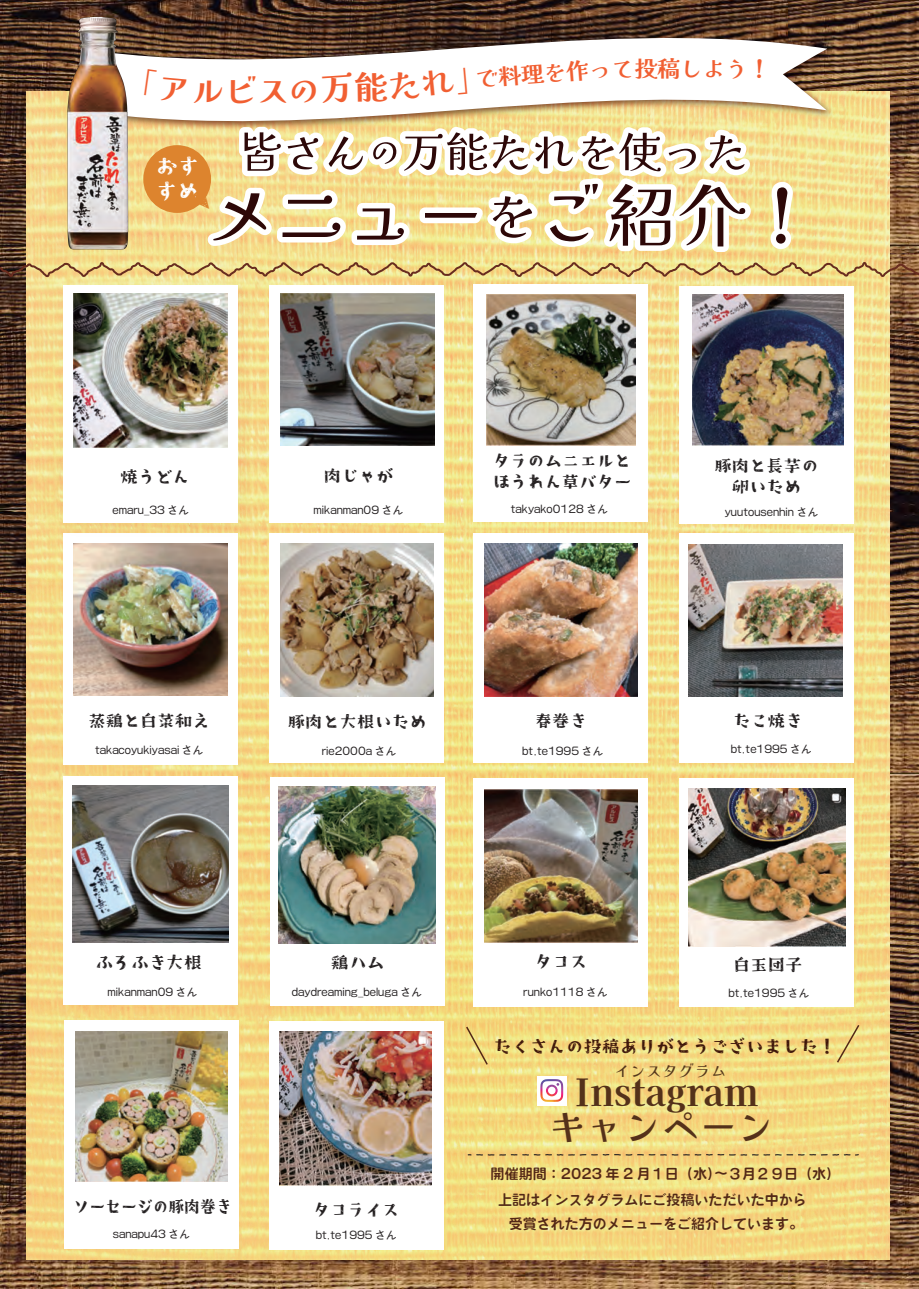
<style>
.page{position:relative;width:919px;height:1289px;background:#fff}
.page>*{position:absolute;margin:0;border:0;box-sizing:border-box;transform-origin:0 0}
.t1{font:700 37.65px/35.8px "Kaisei Opti";color:#54311a;text-align:center}
.t2{font:700 33.3px "Kaisei Opti";color:#f15f32}
.t3{font:700 22.65px "Kaisei Opti";color:#f15f32}
.t4{font:21.75px/24.8px "craftmincho";color:#fff}
.t5{font:18px "craftmincho";color:#3e160a}
.t6{font:17.85px "craftmincho";color:#231f20}
.t7{font:17.85px "craftmincho";color:#231f20;scale:.89 1}
.t8{font:17.25px/21.3px "craftmincho";color:#231f20}
.t9{font:16.05px "Kaisei Opti";color:#54371c}
.t10{font:13.95px "VDL V7 Maru Gothic Bold";color:#532817}
.t11{font:10.65px "VDL V7 Maru Gothic Medium";color:#231f20}
</style>
<div class="page">
<img style="left:0;top:0;width:918px;height:1288px">
<img style="left:27px;top:92px;width:862px;height:1167px">
<div style="left:270px;top:777px;width:174px;height:229px;background:#fff"></div>
<div style="left:473px;top:778px;width:175px;height:228px;background:#fff"></div>
<div style="left:679px;top:777px;width:174px;height:229px;background:#fff"></div>
<div style="left:64px;top:533px;width:174px;height:231px;background:#fff"></div>
<div style="left:64px;top:776px;width:174px;height:229px;background:#fff"></div>
<div style="left:473px;top:284px;width:174px;height:238px;background:#fff"></div>
<img style="left:44px;top:278px;width:220px;height:272px">
<div style="left:63px;top:285px;width:174px;height:238px;background:#fff"></div>
<img style="left:73px;top:293px;width:155px;height:154px">
<svg style="left:79px;top:12px;width:748px;height:135px"></svg>
<svg style="left:770px;top:182px;width:22px;height:67px"></svg>
<img style="left:64px;top:15px;width:67px;height:239px">
<div style="left:270px;top:285px;width:174px;height:238px;background:#fff"></div>
<img style="left:486px;top:294px;width:149px;height:151px">
<img style="left:280px;top:293px;width:154px;height:153px">
<div style="left:679px;top:286px;width:174px;height:237px;background:#fff"></div>
<img style="left:692px;top:294px;width:151px;height:152px">
<div style="left:270px;top:533px;width:174px;height:230px;background:#fff"></div>
<img style="left:280px;top:543px;width:153px;height:153px">
<img style="left:73px;top:543px;width:155px;height:152px">
<div style="left:473px;top:533px;width:174px;height:230px;background:#fff"></div>
<img style="left:484px;top:544px;width:153px;height:152px">
<div style="left:679px;top:533px;width:174px;height:230px;background:#fff"></div>
<img style="left:688px;top:544px;width:154px;height:152px">
<img style="left:72px;top:785px;width:157px;height:157px">
<img style="left:278px;top:786px;width:157px;height:157px">
<img style="left:484px;top:789px;width:153px;height:153px">
<div style="left:269px;top:1021px;width:174px;height:229px;background:#fff"></div>
<div style="left:64px;top:1020px;width:174px;height:229px;background:#fff"></div>
<svg style="left:0;top:260px;width:918px;height:18px;background:#d9be79"></svg>
<div style="left:537px;top:1075px;width:29px;height:30px;background:#fff"></div>
<svg style="left:540px;top:1079px;width:23px;height:22px"></svg>
<div style="left:143px;top:145px;width:68px;height:68px;background:#dd842e;border-radius:50%"></div>
<svg style="left:464px;top:1024px;width:25px;height:42px"></svg>
<svg style="left:835px;top:1023px;width:25px;height:41px"></svg>
<svg style="left:467px;top:1153px;width:392px;height:3px"></svg>
<img style="left:280px;top:1031px;width:151px;height:154px">
<img style="left:688px;top:788px;width:157px;height:158px">
<img style="left:76px;top:1031px;width:151px;height:150px">
<svg style="left:144px;top:68px;width:43px;height:34px"></svg>
<svg style="left:194px;top:80px;width:28px;height:23px"></svg>
<svg style="left:291px;top:68px;width:176px;height:36px"></svg>
<svg style="left:477px;top:59px;width:130px;height:28px"></svg>
<svg style="left:188px;top:127px;width:562px;height:125px"></svg>
<h3 class="t4" style="left:155px;top:154px;width:45px">おすすめ</h3>
<h2 class="t2" style="left:224px;top:72px;width:68px">ビス</h2>
<h3 class="t3" style="left:612px;top:55px;width:160px">て投稿しよう！</h3>
<h3 class="t8" style="left:120px;top:466px;width:71px">焼うどん</h3>
<p class="t11" style="left:112px;top:503px;width:78px">emaru_33 さん</p>
<h3 class="t8" style="left:324px;top:465px;width:71px">肉じゃが</h3>
<p class="t11" style="left:313px;top:503px;width:91px">mikanman09 さん</p>
<h3 class="t8" style="left:492px;top:450px;width:140px">タラのムニエルとほうれん草バター</h3>
<h3 class="t8" style="left:714px;top:455px;width:105px;text-align:center">豚肉と長芋の卵いため</h3>
<p class="t11" style="left:510px;top:501px;width:99px">takyako0128 さん</p>
<p class="t11" style="left:724px;top:504px;width:95px">yuutousenhin さん</p>
<h3 class="t8" style="left:88px;top:710px;width:123px">蒸鶏と白菜和え</h3>
<p class="t11" style="left:95px;top:742px;width:110px">takacoyukiyasai さん</p>
<h3 class="t8" style="left:288px;top:711px;width:140px">豚肉と大根いため</h3>
<p class="t11" style="left:322px;top:743px;width:76px">rie2000a さん</p>
<h3 class="t8" style="left:535px;top:710px;width:53px">春巻き</h3>
<p class="t11" style="left:522px;top:743px;width:82px">bt.te1995 さん</p>
<h3 class="t8" style="left:733px;top:710px;width:71px">たこ焼き</h3>
<p class="t11" style="left:730px;top:742px;width:82px">bt.te1995 さん</p>
<h3 class="t6" style="left:534px;top:951px;width:55px">タコス</h3>
<h3 class="t8" style="left:733px;top:954px;width:71px">白玉団子</h3>
<p class="t11" style="left:728px;top:985px;width:82px">bt.te1995 さん</p>
<h3 class="t6" style="left:95px;top:952px;width:108px">ふろふき大根</h3>
<h3 class="t6" style="left:331px;top:952px;width:55px">鶏ハム</h3>
<p class="t11" style="left:108px;top:984px;width:91px">mikanman09 さん</p>
<p class="t11" style="left:523px;top:984px;width:86px">runko1118 さん</p>
<p class="t11" style="left:292px;top:984px;width:131px">daydreaming_beluga さん</p>
<h3 class="t5" style="left:493px;top:1036px;width:343px">たくさんの投稿ありがとうございました！</h3>
<h3 class="t7" style="left:73px;top:1196px;width:179px">ソーセージの豚肉巻き</h3>
<p class="t11" style="left:113px;top:1226px;width:79px">sanapu43 さん</p>
<h3 class="t8" style="left:312px;top:1199px;width:88px">タコライス</h3>
<p class="t11" style="left:316px;top:1227px;width:82px">bt.te1995 さん</p>
<h3 class="t9" style="left:614px;top:1062px;width:114px">インスタグラム</h3>
<h1 class="t1" style="left:548px;top:1073px;width:228px">Instagramキャンペーン</h1>
<h3 class="t10" style="left:490px;top:1164px;width:351px">開催期間：2023 年 2 月１日（水）～３月２９日（水）</h3>
<h3 class="t10" style="left:498px;top:1189px;width:310px">上記はインスタグラムにご投稿いただいた中から</h3>
<h3 class="t10" style="left:508px;top:1214px;width:296px">受賞された方のメニューをご紹介しています。</h3>
</div>
